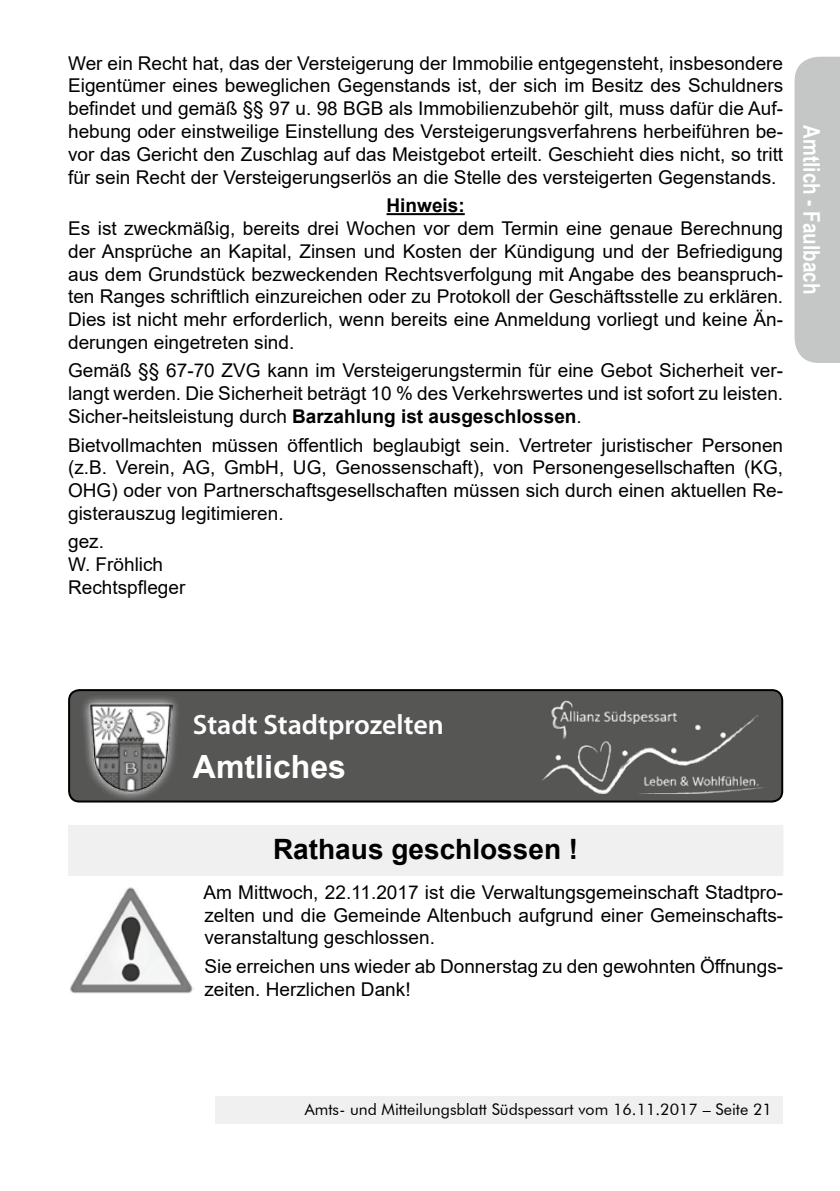
<style>
.page{position:relative;width:840px;height:1191px;background:#fff}
.page>*{position:absolute;margin:0;border:0;box-sizing:border-box;transform-origin:0 0}
.t1{font:700 32px "Arial";color:#fff}
.t2{font:600 28px "Myriad Pro";color:#fff}
.t3{font:700 28px "Arial";color:#000}
.t4{font:700 23px "Arial Narrow";color:#fff}
.t5{font:19px/22.8px "Arial";color:#000;text-align:justify}
.t6{font:700 19px "Arial";color:#000}
.t7{font:16px "Futura BT";color:#000}
.s1{font-weight:700}
</style>
<div class="page">
<div style="left:215px;top:1097px;width:567px;height:27px;background:#f0f0f0"></div>
<hr style="left:386px;top:213px;width:78px;height:2px;background:#000">
<div style="left:68px;top:830px;width:714px;height:46px;background:#f0f0f0"></div>
<div style="left:68px;top:825px;width:714px;height:46px;background:#f0f0f0"></div>
<div style="left:69px;top:690px;width:712px;height:111px;background:#565655;border-radius:10px"></div>
<div style="left:68px;top:689px;width:714px;height:113px;border:2px solid #000;border-radius:10px"></div>
<svg style="left:80px;top:697px;width:101px;height:104px"></svg>
<img style="left:89px;top:703px;width:83px;height:89px">
<img style="left:542px;top:700px;width:222px;height:93px">
<img style="left:70px;top:887px;width:123px;height:107px">
<svg style="left:794px;top:57px;width:45px;height:306px;background:#c8c9c9"></svg>
<p class="t5" style="left:68px;top:51px;width:716px">Wer ein Recht hat, das der Versteigerung der Immobilie entgegensteht, insbesondere Eigentümer eines beweglichen Gegenstands ist, der sich im Besitz des Schuldners befindet und gemäß §§ 97 u. 98 BGB als Immobilienzubehör gilt, muss dafür die Auf&shy;hebung oder einstweilige Einstellung des Versteigerungsverfahrens herbeiführen be&shy;vor das Gericht den Zuschlag auf das Meistgebot erteilt. Geschieht dies nicht, so tritt für sein Recht der Versteigerungserlös an die Stelle des versteigerten Gegenstands.</p>
<p class="t6" style="left:386px;top:192px;width:80px">Hinweis:</p>
<p class="t5" style="left:68px;top:217px;width:716px">Es ist zweckmäßig, bereits drei Wochen vor dem Termin eine genaue Berechnung der Ansprüche an Kapital, Zinsen und Kosten der Kündigung und der Befriedigung aus dem Grundstück bezweckenden Rechtsverfolgung mit Angabe des beanspruch&shy;ten Ranges schriftlich einzureichen oder zu Protokoll der Geschäftsstelle zu erklären.<br>Dies ist nicht mehr erforderlich, wenn bereits eine Anmeldung vorliegt und keine Än&shy;derungen eingetreten sind.</p>
<p class="t5" style="left:68px;top:359px;width:716px">Gemäß §§ 67-70 ZVG kann im Versteigerungstermin für eine Gebot Sicherheit ver&shy;langt werden. Die Sicherheit beträgt 10 % des Verkehrswertes und ist sofort zu leisten.<br>Sicher-heitsleistung durch <span class="s1">Barzahlung ist ausgeschlossen</span>.</p>
<p class="t5" style="left:68px;top:433px;width:716px">Bietvollmachten müssen öffentlich beglaubigt sein. Vertreter juristischer Personen (z.B. Verein, AG, GmbH, UG, Genossenschaft), von Personengesellschaften (KG, OHG) oder von Partnerschaftsgesellschaften müssen sich durch einen aktuellen Re&shy;gisterauszug legitimieren.</p>
<p class="t5" style="left:68px;top:530px;width:119px;text-align:left">gez.<br>W. Fröhlich<br>Rechtspfleger</p>
<p class="t4" style="left:828px;top:125px;width:170px;rotate:90deg">Amtlich - Faulbach</p>
<h2 class="t2" style="left:193px;top:706px;width:252px">Stadt Stadtprozelten</h2>
<h1 class="t1" style="left:193px;top:743px;width:154px">Amtliches</h1>
<h2 class="t3" style="left:273px;top:829px;width:306px">Rathaus geschlossen !</h2>
<p class="t5" style="left:203px;top:880px;width:581px">Am Mittwoch, 22.11.2017 ist die Verwaltungsgemeinschaft Stadtpro&shy;zelten und die Gemeinde Altenbuch aufgrund einer Gemeinschafts&shy;veranstaltung geschlossen.</p>
<p class="t5" style="left:204px;top:954px;width:580px">Sie erreichen uns wieder ab Donnerstag zu den gewohnten Öffnungs&shy;zeiten. Herzlichen Dank!</p>
<p class="t7" style="left:305px;top:1099px;width:468px">Amts- und Mitteilungsblatt Südspessart vom 16.11.2017 – Seite 21</p>
</div>
